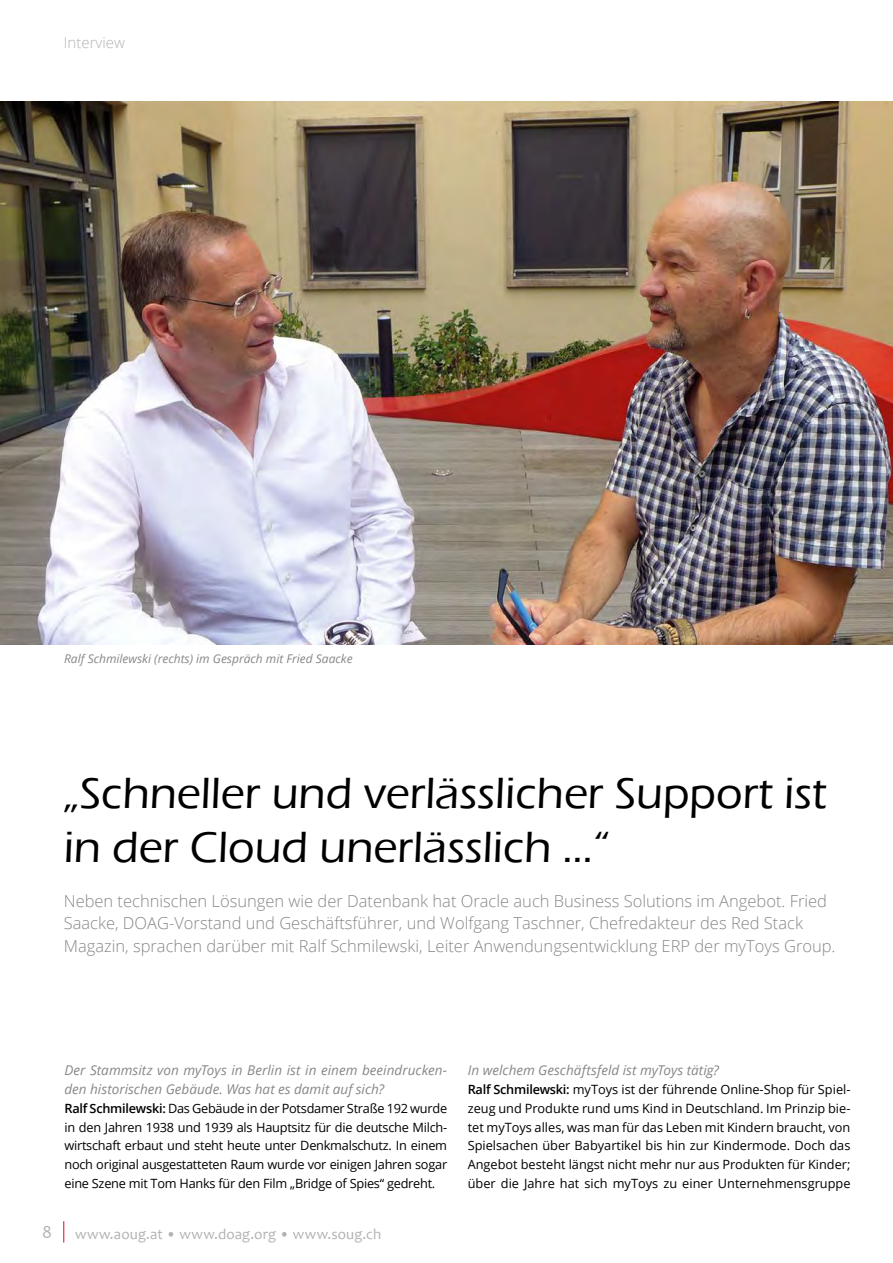
<style>
.page{position:relative;width:893px;height:1263px;background:#fff}
.page>*{position:absolute;margin:0;border:0;box-sizing:border-box;transform-origin:0 0}
.t1{font:500 45px/54px "Eras ITC";color:#000}
.t2{font:18px "Candara";color:#b3b2b2}
.t3{font:300 16.5px/22.5px "Open Sans";color:#878787}
.t4{font:15px "Candara";letter-spacing:.01em;color:#b3b2b2}
.t5{font:300 15px "Open Sans";color:#b3b2b2}
.t6{font:italic 13.5px/18.8px "Open Sans";letter-spacing:.005em;color:#878787}
.t7{font:12.75px/18.8px "Open Sans";letter-spacing:-.01em;color:#000;text-align:justify}
.t8{font:italic 12px "Open Sans";color:#878787}
.s1{font-weight:600}
</style>
<div class="page">
<svg style="left:63px;top:1221px;width:1px;height:21px"></svg>
<img style="left:0;top:101px;width:893px;height:543px">
<p class="t5" style="left:64px;top:32px;width:63px">Interview</p>
<p class="t8" style="left:64px;top:650px;width:290px">Ralf Schmilewski (rechts) im Gespräch mit Fried Saacke</p>
<h1 class="t1" style="left:64px;top:767px;width:764px">„Schneller und verlässlicher Support ist in der Cloud unerlässlich …“</h1>
<p class="t3" style="left:64px;top:889px;width:773px">Neben technischen Lösungen wie der Datenbank hat Oracle auch Business Solutions im Angebot. Fried<br>Saacke, DOAG-Vorstand und Geschäftsführer, und Wolfgang Taschner, Chefredakteur des Red Stack<br>Magazin, sprachen darüber mit Ralf Schmilewski, Leiter Anwendungsentwicklung ERP der myToys Group.</p>
<p class="t6" style="left:64px;top:1061px;width:384px">Der Stammsitz von myToys in Berlin ist in einem beeindrucken&shy;den historischen Gebäude. Was hat es damit auf sich?</p>
<p class="t7" style="left:64px;top:1098px;width:384px"><span class="s1">Ralf Schmilewski:</span> Das Gebäude in der Potsdamer Straße 192 wurde in den Jahren 1938 und 1939 als Hauptsitz für die deutsche Milch&shy;wirtschaft erbaut und steht heute unter Denkmalschutz. In einem noch original ausgestatteten Raum wurde vor einigen Jahren sogar eine Szene mit Tom Hanks für den Film „Bridge of Spies“ gedreht.</p>
<h2 class="t2" style="left:42px;top:1221px;width:11px">8</h2>
<p class="t4" style="left:75px;top:1224px;width:308px">www.aoug.at • www.doag.org • www.soug.ch</p>
<p class="t6" style="left:468px;top:1061px;width:253px">In welchem Geschäftsfeld ist myToys tätig?</p>
<p class="t7" style="left:468px;top:1080px;width:384px"><span class="s1">Ralf Schmilewski:</span> myToys ist der führende Online-Shop für Spiel&shy;zeug und Produkte rund ums Kind in Deutschland. Im Prinzip bie&shy;tet myToys alles, was man für das Leben mit Kindern braucht, von Spielsachen über Babyartikel bis hin zur Kindermode. Doch das Angebot besteht längst nicht mehr nur aus Produkten für Kinder; über die Jahre hat sich myToys zu einer Unternehmensgruppe</p>
</div>
